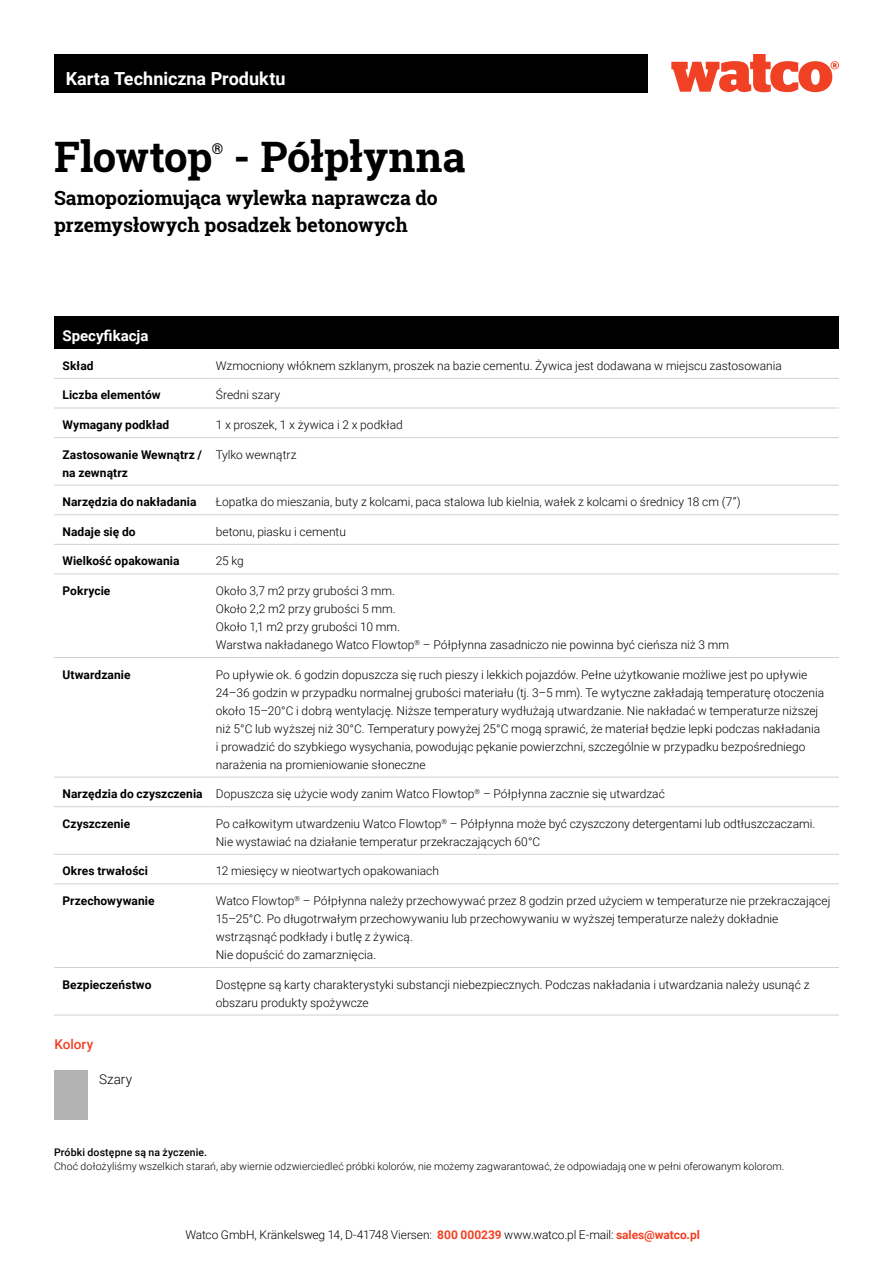
<style>
.page{position:relative;width:893px;height:1263px;background:#fff}
.page>*{position:absolute;margin:0;border:0;box-sizing:border-box;transform-origin:0 0}
.t1{font:700 42px "Roboto Slab";color:#000}
.t2{font:700 42px "Roboto Slab";letter-spacing:-.02em;color:#000}
.t3{font:700 19.5px/27px "Roboto Slab";letter-spacing:-.01em;color:#000}
.t4{font:700 18px "Roboto";color:#fff}
.t5{font:700 15px "Roboto";color:#fff}
.t6{font:700 14.85px "Roboto Slab";color:#000}
.t7{font:500 13.5px "Roboto";color:#f04124}
.t8{font:300 13.5px "Roboto";letter-spacing:.005em;color:#000}
.t9{font:300 12px/18px "Roboto";color:#000}
.t10{font:700 12px/18px "Roboto";letter-spacing:.005em;color:#000}
.t11{font:300 10.5px "Roboto";letter-spacing:.005em;color:#000}
.t12{font:500 10.5px "Roboto";letter-spacing:.01em;color:#000}
.s1{font-weight:700}
.s2{font-weight:700;color:#f04124}
</style>
<div class="page">
<div style="left:54px;top:54px;width:593px;height:38px;background:#000"></div>
<svg style="left:671px;top:54px;width:168px;height:38px"></svg>
<div style="left:54px;top:316px;width:785px;height:33px;background:#000"></div>
<hr style="left:54px;top:378px;width:162px;height:1px;background:#d0d0d0">
<hr style="left:216px;top:378px;width:623px;height:1px;background:#d0d0d0">
<hr style="left:54px;top:408px;width:162px;height:1px;background:#d0d0d0">
<hr style="left:216px;top:408px;width:623px;height:1px;background:#d0d0d0">
<hr style="left:54px;top:437px;width:162px;height:1px;background:#d0d0d0">
<hr style="left:216px;top:437px;width:623px;height:1px;background:#d0d0d0">
<hr style="left:54px;top:485px;width:162px;height:1px;background:#d0d0d0">
<hr style="left:216px;top:485px;width:623px;height:1px;background:#d0d0d0">
<hr style="left:54px;top:514px;width:162px;height:1px;background:#d0d0d0">
<hr style="left:216px;top:514px;width:623px;height:1px;background:#d0d0d0">
<hr style="left:54px;top:544px;width:162px;height:1px;background:#d0d0d0">
<hr style="left:216px;top:544px;width:623px;height:1px;background:#d0d0d0">
<hr style="left:54px;top:573px;width:162px;height:1px;background:#d0d0d0">
<hr style="left:216px;top:573px;width:623px;height:1px;background:#d0d0d0">
<hr style="left:54px;top:657px;width:162px;height:1px;background:#d0d0d0">
<hr style="left:216px;top:657px;width:623px;height:1px;background:#d0d0d0">
<hr style="left:54px;top:777px;width:162px;height:1px;background:#d0d0d0">
<hr style="left:216px;top:777px;width:623px;height:1px;background:#d0d0d0">
<hr style="left:54px;top:806px;width:162px;height:1px;background:#d0d0d0">
<hr style="left:216px;top:806px;width:623px;height:1px;background:#d0d0d0">
<hr style="left:54px;top:854px;width:162px;height:1px;background:#d0d0d0">
<hr style="left:216px;top:854px;width:623px;height:1px;background:#d0d0d0">
<hr style="left:54px;top:883px;width:162px;height:1px;background:#d0d0d0">
<hr style="left:216px;top:883px;width:623px;height:1px;background:#d0d0d0">
<hr style="left:54px;top:967px;width:162px;height:1px;background:#d0d0d0">
<hr style="left:216px;top:967px;width:623px;height:1px;background:#d0d0d0">
<hr style="left:54px;top:1015px;width:162px;height:1px;background:#d0d0d0">
<hr style="left:216px;top:1015px;width:623px;height:1px;background:#d0d0d0">
<div style="left:54px;top:1070px;width:33px;height:50px;background:#b3b3b3"></div>
<h3 class="t4" style="left:66px;top:66px;width:221px">Karta Techniczna Produktu</h3>
<h1 class="t2" style="left:54px;top:128px;width:160px">Flowtop</h1>
<p class="t6" style="left:212px;top:139px;width:13px">®</p>
<h1 class="t1" style="left:233px;top:128px;width:233px">- Półpłynna</h1>
<h2 class="t3" style="left:54px;top:184px;width:385px">Samopoziomująca wylewka naprawcza do przemysłowych posadzek betonowych</h2>
<p class="t5" style="left:63px;top:326px;width:88px">Specyfikacja</p>
<p class="t10" style="left:63px;top:356px;width:33px">Skład</p>
<p class="t9" style="left:216px;top:356px;width:568px">Wzmocniony włóknem szklanym, proszek na bazie cementu. Żywica jest dodawana w miejscu zastosowania</p>
<p class="t10" style="left:63px;top:386px;width:100px">Liczba elementów</p>
<p class="t9" style="left:216px;top:386px;width:66px">Średni szary</p>
<p class="t10" style="left:63px;top:415px;width:108px">Wymagany podkład</p>
<p class="t9" style="left:216px;top:415px;width:189px">1 x proszek, 1 x żywica i 2 x podkład</p>
<p class="t10" style="left:63px;top:445px;width:141px">Zastosowanie Wewnątrz / na zewnątrz</p>
<p class="t9" style="left:216px;top:445px;width:82px">Tylko wewnątrz</p>
<p class="t10" style="left:63px;top:492px;width:136px">Narzędzia do nakładania</p>
<p class="t9" style="left:216px;top:492px;width:526px">Łopatka do mieszania, buty z kolcami, paca stalowa lub kielnia, wałek z kolcami o średnicy 18 cm (7”)</p>
<p class="t10" style="left:63px;top:522px;width:75px">Nadaje się do</p>
<p class="t9" style="left:216px;top:522px;width:132px">betonu, piasku i cementu</p>
<p class="t10" style="left:63px;top:552px;width:119px">Wielkość opakowania</p>
<p class="t9" style="left:216px;top:552px;width:30px">25 kg</p>
<p class="t10" style="left:63px;top:581px;width:49px">Pokrycie</p>
<p class="t9" style="left:216px;top:581px;width:515px">Około 3,7 m2 przy grubości 3 mm.<br>Około 2,2 m2 przy grubości 5 mm.<br>Około 1,1 m2 przy grubości 10 mm.<br>Warstwa nakładanego Watco Flowtop<sup>®</sup> – Półpłynna zasadniczo nie powinna być cieńsza niż 3 mm</p>
<p class="t10" style="left:63px;top:665px;width:70px">Utwardzanie</p>
<p class="t9" style="left:216px;top:665px;width:610px">Po upływie ok. 6 godzin dopuszcza się ruch pieszy i lekkich pojazdów. Pełne użytkowanie możliwe jest po upływie 24–36 godzin w przypadku normalnej grubości materiału (tj. 3–5 mm). Te wytyczne zakładają temperaturę otoczenia około 15–20°C i dobrą wentylację. Niższe temperatury wydłużają utwardzanie. Nie nakładać w temperaturze niższej niż 5°C lub wyższej niż 30°C. Temperatury powyżej 25°C mogą sprawić, że materiał będzie lepki podczas nakładania i prowadzić do szybkiego wysychania, powodując pękanie powierzchni, szczególnie w przypadku bezpośredniego narażenia na promieniowanie słoneczne</p>
<p class="t9" style="left:63px;top:784px;width:604px"><span class="s1">Narzędzia do czyszczenia</span> Dopuszcza się użycie wody zanim Watco Flowtop<sup>®</sup> – Półpłynna zacznie się utwardzać</p>
<p class="t10" style="left:62px;top:814px;width:69px">Czyszczenie</p>
<p class="t9" style="left:216px;top:814px;width:601px">Po całkowitym utwardzeniu Watco Flowtop<sup>®</sup> – Półpłynna może być czyszczony detergentami lub odtłuszczaczami.<br>Nie wystawiać na działanie temperatur przekraczających 60°C</p>
<p class="t10" style="left:62px;top:862px;width:87px">Okres trwałości</p>
<p class="t9" style="left:216px;top:862px;width:225px">12 miesięcy w nieotwartych opakowaniach</p>
<p class="t10" style="left:62px;top:891px;width:94px">Przechowywanie</p>
<p class="t9" style="left:216px;top:891px;width:616px">Watco Flowtop<sup>®</sup> – Półpłynna należy przechowywać przez 8 godzin przed użyciem w temperaturze nie przekraczającej 15–25°C. Po długotrwałym przechowywaniu lub przechowywaniu w wyższej temperaturze należy dokładnie wstrząsnąć podkłady i butlę z żywicą.<br>Nie dopuścić do zamarznięcia.</p>
<p class="t10" style="left:62px;top:975px;width:90px">Bezpieczeństwo</p>
<p class="t9" style="left:216px;top:975px;width:595px">Dostępne są karty charakterystyki substancji niebezpiecznych. Podczas nakładania i utwardzania należy usunąć z obszaru produkty spożywcze</p>
<p class="t7" style="left:54px;top:1035px;width:40px">Kolory</p>
<p class="t8" style="left:99px;top:1070px;width:35px">Szary</p>
<p class="t12" style="left:54px;top:1145px;width:155px">Próbki dostępne są na życzenie.</p>
<p class="t11" style="left:54px;top:1158px;width:732px">Choć dołożyliśmy wszelkich starań, aby wiernie odzwierciedleć próbki kolorów, nie możemy zagwarantować, że odpowiadają one w pełni oferowanym kolorom.</p>
<p class="t9" style="left:185px;top:1226px;width:516px">Watco GmbH, Kränkelsweg 14, D-41748 Viersen: <span class="s2">800 000239</span> www.watco.pl E-mail: <span class="s2">sales@watco.pl</span></p>
</div>
